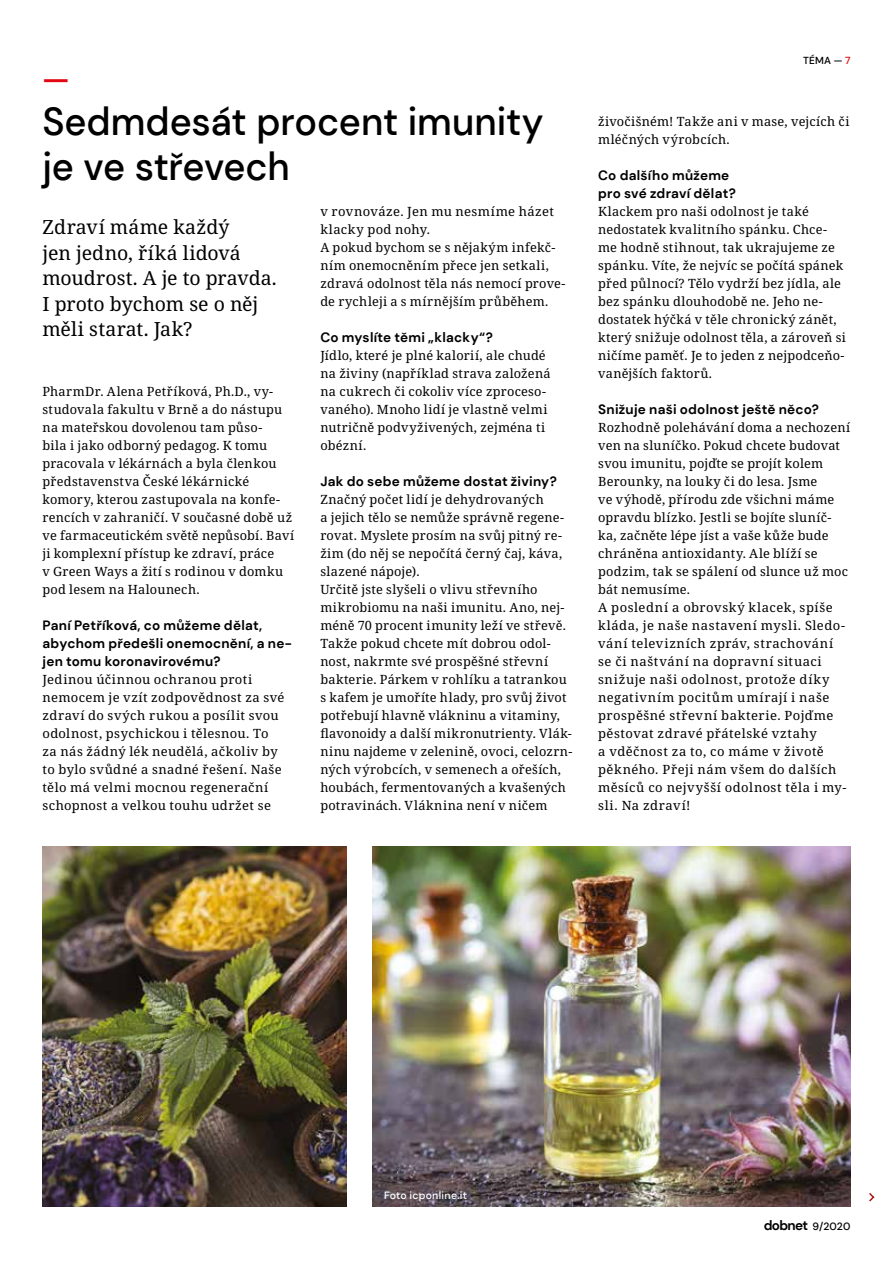
<style>
.page{position:relative;width:893px;height:1263px;background:#fff}
.page>*{position:absolute;margin:0;border:0;box-sizing:border-box;transform-origin:0 0}
.t1{font:500 39px/45px "DM Sans";letter-spacing:-.005em;color:#000}
.t2{font:500 31.5px "DM Sans";color:#e30613}
.t3{font:19.5px/25.5px "Noto Serif";color:#000}
.t4{font:700 13.5px/18px "DM Sans";letter-spacing:.015em;color:#000}
.t5{font:12.75px/18px "Noto Serif";letter-spacing:.02em;color:#000}
.t6{font:500 10.5px "DM Sans";letter-spacing:.025em;color:#fff}
.t7{font:500 10.2px "DM Sans";color:#000}
.s1{color:#e30613}
.s2{font-weight:500;font-size:10.5px}
</style>
<div class="page">
<svg style="left:869px;top:1193px;width:6px;height:9px"></svg>
<img style="left:43px;top:846px;width:303px;height:360px">
<img style="left:373px;top:846px;width:477px;height:360px">
<h2 class="t2" style="left:43px;top:60px;width:28px">—</h2>
<h1 class="t1" style="left:43px;top:99px;width:503px">Sedmdesát procent imunity je ve střevech</h1>
<h3 class="t3" style="left:43px;top:215px;width:236px">Zdraví máme každý<br>jen jedno, říká lidová moudrost. A je to pravda.<br>I proto bychom se o něj měli starat. Jak?</h3>
<p class="t5" style="left:320px;top:203px;width:247px">v rovnováze. Jen mu nesmíme házet klacky pod nohy.<br>A pokud bychom se s nějakým infekč&shy;ním onemocněním přece jen setkali, zdravá odolnost těla nás nemocí prove&shy;de rychleji a s mírnějším průběhem.</p>
<p class="t4" style="left:320px;top:329px;width:174px">Co myslíte těmi „klacky“?</p>
<p class="t5" style="left:320px;top:347px;width:232px">Jídlo, které je plné kalorií, ale chudé na živiny (například strava založená na cukrech či cokoliv více zproceso&shy;vaného). Mnoho lidí je vlastně velmi nutričně podvyživených, zejména ti obézní.</p>
<p class="t4" style="left:320px;top:473px;width:238px">Jak do sebe můžeme dostat živiny?</p>
<p class="t5" style="left:320px;top:491px;width:254px">Značný počet lidí je dehydrovaných<br>a jejich tělo se nemůže správně regene&shy;rovat. Myslete prosím na svůj pitný re&shy;žim (do něj se nepočítá černý čaj, káva, slazené nápoje).<br>Určitě jste slyšeli o vlivu střevního mikrobiomu na naši imunitu. Ano, nej&shy;méně 70 procent imunity leží ve střevě.<br>Takže pokud chcete mít dobrou odol&shy;nost, nakrmte své prospěšné střevní bakterie. Párkem v rohlíku a tatrankou s kafem je umoříte hlady, pro svůj život potřebují hlavně vlákninu a vitaminy, flavonoidy a další mikronutrienty. Vlák&shy;ninu najdeme v zelenině, ovoci, celozrn&shy;ných výrobcích, v semenech a ořeších, houbách, fermentovaných a kvašených potravinách. Vláknina není v ničem</p>
<p class="t5" style="left:43px;top:383px;width:253px">PharmDr. Alena Petříková, Ph.D., vy&shy;studovala fakultu v Brně a do nástupu na mateřskou dovolenou tam půso-<br>bila i jako odborný pedagog. K tomu pracovala v lékárnách a byla členkou představenstva České lékárnické komory, kterou zastupovala na konfe&shy;rencích v zahraničí. V současné době už ve farmaceutickém světě nepůsobí. Baví ji komplexní přístup ke zdraví, práce<br>v Green Ways a žití s rodinou v domku pod lesem na Halounech.</p>
<p class="t4" style="left:43px;top:617px;width:251px">Paní Petříková, co můžeme dělat, abychom předešli onemocnění, a ne&shy;jen tomu koronavirovému?</p>
<p class="t5" style="left:43px;top:671px;width:244px">Jedinou účinnou ochranou proti nemocem je vzít zodpovědnost za své zdraví do svých rukou a posílit svou odolnost, psychickou i tělesnou. To za nás žádný lék neudělá, ačkoliv by to bylo svůdné a snadné řešení. Naše tělo má velmi mocnou regenerační schopnost a velkou touhu udržet se</p>
<p class="t7" style="left:803px;top:54px;width:49px">TÉMA — <span class="s1">7</span></p>
<p class="t5" style="left:598px;top:113px;width:253px">živočišném! Takže ani v mase, vejcích či mléčných výrobcích.</p>
<p class="t4" style="left:598px;top:167px;width:139px">Co dalšího můžeme pro své zdraví dělat?</p>
<p class="t5" style="left:598px;top:203px;width:249px">Klackem pro naši odolnost je také nedostatek kvalitního spánku. Chce&shy;me hodně stihnout, tak ukrajujeme ze spánku. Víte, že nejvíc se počítá spánek před půlnocí? Tělo vydrží bez jídla, ale bez spánku dlouhodobě ne. Jeho ne&shy;dostatek hýčká v těle chronický zánět, který snižuje odolnost těla, a zároveň si ničíme paměť. Je to jeden z nejpodceňo&shy;vanějších faktorů.</p>
<p class="t4" style="left:598px;top:401px;width:222px">Snižuje naši odolnost ještě něco?</p>
<p class="t5" style="left:598px;top:419px;width:254px">Rozhodně polehávání doma a nechození ven na sluníčko. Pokud chcete budovat svou imunitu, pojďte se projít kolem Berounky, na louky či do lesa. Jsme<br>ve výhodě, přírodu zde všichni máme opravdu blízko. Jestli se bojíte sluníč&shy;ka, začněte lépe jíst a vaše kůže bude chráněna antioxidanty. Ale blíží se podzim, tak se spálení od slunce už moc bát nemusíme.<br>A poslední a obrovský klacek, spíše kláda, je naše nastavení mysli. Sledo&shy;vání televizních zpráv, strachování<br>se či naštvání na dopravní situaci snižuje naši odolnost, protože díky negativním pocitům umírají i naše prospěšné střevní bakterie. Pojďme pěstovat zdravé přátelské vztahy<br>a vděčnost za to, co máme v životě pěkného. Přeji nám všem do dalších měsíců co nejvyšší odolnost těla i my&shy;sli. Na zdraví!</p>
<p class="t6" style="left:384px;top:1189px;width:84px">Foto icponline.it</p>
<p class="t4" style="left:764px;top:1216px;width:88px">dobnet <span class="s2">9/2020</span></p>
</div>
